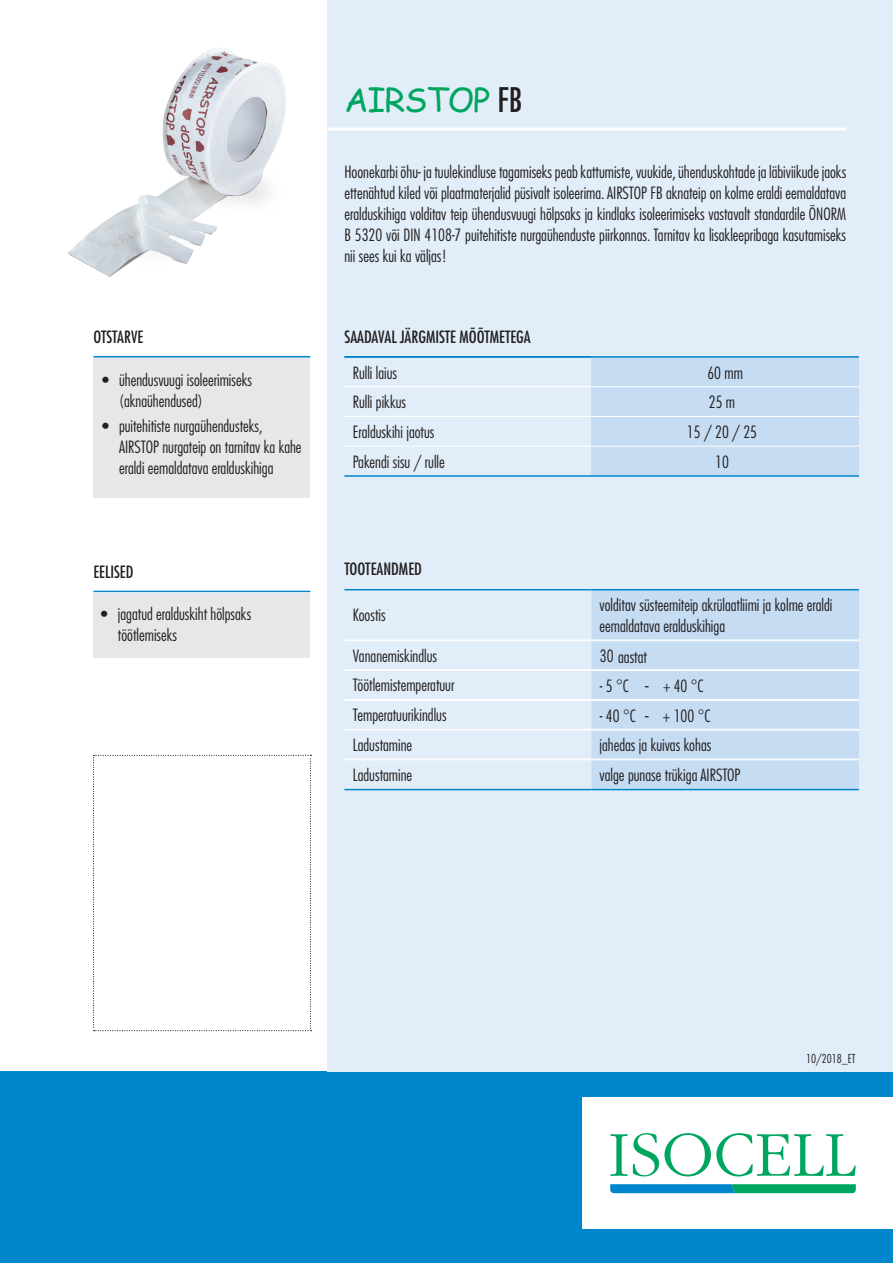
<style>
.page{position:relative;width:893px;height:1263px;background:#fff}
.page>*{position:absolute;margin:0;border:0;box-sizing:border-box;transform-origin:0 0}
.t1{font:33px "Comic Sans MS";letter-spacing:-.03em;color:#00a660}
.t2{font:300 condensed 16.5px/29.7px "Futura LT Pro";color:#231f20}
.t3{font:500 condensed 16.5px "Futura LT Pro";color:#231f20}
.t4{font:300 condensed 12px "Futura LT Pro";color:#231f20}
.s1{font-family:"Futura LT Pro";font-weight:500;font-stretch:condensed;color:#231f20}
</style>
<div class="page">
<div style="left:0;top:1071px;width:893px;height:192px;background:#0086cc"></div>
<div style="left:583px;top:1097px;width:310px;height:132px;background:#fff"></div>
<svg style="left:610px;top:1133px;width:246px;height:43px"></svg>
<svg style="left:610px;top:1184px;width:246px;height:9px"></svg>
<div style="left:327px;top:0;width:566px;height:1071px;background:#e1edf8"></div>
<hr style="left:327px;top:128px;width:519px;height:3px;background:#fff">
<svg style="left:93px;top:755px;width:218px;height:276px"></svg>
<div style="left:591px;top:358px;width:268px;height:117px;background:#c6dcf2"></div>
<hr style="left:344px;top:475px;width:247px;height:2px;background:#0086cc">
<hr style="left:591px;top:475px;width:268px;height:2px;background:#0086cc">
<hr style="left:591px;top:356px;width:268px;height:2px;background:#0086cc">
<hr style="left:591px;top:386px;width:268px;height:1px;background:#fff">
<hr style="left:591px;top:416px;width:268px;height:1px;background:#fff">
<hr style="left:344px;top:446px;width:247px;height:1px;background:#fff">
<hr style="left:591px;top:446px;width:268px;height:1px;background:#fff">
<div style="left:591px;top:590px;width:268px;height:199px;background:#c6dcf2"></div>
<hr style="left:344px;top:670px;width:247px;height:1px;background:#fff">
<hr style="left:591px;top:670px;width:268px;height:1px;background:#fff">
<hr style="left:344px;top:700px;width:247px;height:1px;background:#fff">
<hr style="left:591px;top:700px;width:268px;height:1px;background:#fff">
<hr style="left:344px;top:730px;width:247px;height:1px;background:#fff">
<hr style="left:344px;top:589px;width:247px;height:1px;background:#0086cc">
<hr style="left:591px;top:589px;width:268px;height:1px;background:#0086cc">
<hr style="left:591px;top:730px;width:268px;height:1px;background:#fff">
<hr style="left:344px;top:789px;width:247px;height:1px;background:#0086cc">
<hr style="left:591px;top:789px;width:268px;height:1px;background:#0086cc">
<img style="left:68px;top:48px;width:218px;height:229px">
<hr style="left:344px;top:386px;width:247px;height:1px;background:#fff">
<hr style="left:344px;top:416px;width:247px;height:1px;background:#fff">
<hr style="left:344px;top:356px;width:247px;height:2px;background:#0086cc">
<div style="left:94px;top:356px;width:216px;height:142px;background:#e6e7e9"></div>
<hr style="left:94px;top:356px;width:216px;height:1px;background:#0086cc">
<hr style="left:344px;top:640px;width:247px;height:1px;background:#fff">
<hr style="left:591px;top:640px;width:268px;height:1px;background:#fff">
<hr style="left:344px;top:669px;width:247px;height:1px;background:#fff">
<hr style="left:591px;top:669px;width:268px;height:1px;background:#fff">
<hr style="left:344px;top:699px;width:247px;height:1px;background:#fff">
<hr style="left:591px;top:699px;width:268px;height:1px;background:#fff">
<hr style="left:344px;top:729px;width:247px;height:1px;background:#fff">
<hr style="left:591px;top:729px;width:268px;height:1px;background:#fff">
<hr style="left:344px;top:759px;width:247px;height:1px;background:#fff">
<hr style="left:591px;top:759px;width:268px;height:1px;background:#fff">
<div style="left:93px;top:593px;width:217px;height:65px;background:#e6e7e9"></div>
<hr style="left:94px;top:591px;width:216px;height:1px;background:#0086cc">
<p class="t3" style="left:94px;top:326px;width:51px">OTSTARVE</p>
<p class="t2" style="left:119px;top:369px;width:134px;line-height:21px;text-indent:-17px">• ühendusvuugi isoleerimiseks (aknaühendused)</p>
<p class="t2" style="left:119px;top:415px;width:184px;line-height:21px;text-indent:-17px">• puitehitiste nurgaühendusteks,<br>AIRSTOP nurgateip on tarnitav ka kahe eraldi eemaldatava eralduskihiga</p>
<p class="t3" style="left:94px;top:560px;width:41px">EELISED</p>
<p class="t2" style="left:118px;top:604px;width:135px;line-height:21px;text-indent:-17px">• jagatud eralduskiht hõlpsaks töötlemiseks</p>
<h1 class="t1" style="left:344px;top:76px;width:180px">AIRSTOP <span class="s1">FB</span></h1>
<p class="t2" style="left:344px;top:162px;width:503px;line-height:21px;text-align:justify">Hoonekarbi õhu- ja tuulekindluse tagamiseks peab kattumiste, vuukide, ühenduskohtade ja läbiviikude jaoks ettenähtud kiled või plaatmaterjalid püsivalt isoleerima. AIRSTOP FB aknateip on kolme eraldi eemaldatava eralduskihiga volditav teip ühendusvuugi hõlpsaks ja kindlaks isoleerimiseks vastavalt standardile ÖNORM B 5320 või DIN 4108-7 puitehitiste nurgaühenduste piirkonnas. Tarnitav ka lisakleepribaga kasutamiseks nii sees kui ka väljas!</p>
<p class="t3" style="left:344px;top:325px;width:188px">SAADAVAL JÄRGMISTE MÕÕTMETEGA</p>
<p class="t2" style="left:353px;top:358px;width:93px">Rulli laius<br>Rulli pikkus<br>Eralduskihi jaotus<br>Pakendi sisu / rulle</p>
<p class="t3" style="left:344px;top:558px;width:79px">TOOTEANDMED</p>
<p class="t2" style="left:687px;top:358px;width:72px;text-align:center">60 mm<br>25 m<br>15 / 20 / 25<br>10</p>
<p class="t2" style="left:353px;top:600px;width:34px">Koostis</p>
<p class="t2" style="left:600px;top:594px;width:234px;line-height:21px">volditav süsteemiteip akrülaatliimi ja kolme eraldi eemaldatava eralduskihiga</p>
<p class="t2" style="left:353px;top:641px;width:103px">Vananemiskindlus<br>Töötlemistemperatuur<br>Temperatuurikindlus<br>Ladustamine</p>
<p class="t2" style="left:600px;top:642px;width:49px">30 aastat</p>
<p class="t2" style="left:600px;top:671px;width:105px">- 5 °C - + 40 °C</p>
<p class="t2" style="left:600px;top:701px;width:112px">- 40 °C - + 100 °C</p>
<p class="t2" style="left:600px;top:730px;width:113px">jahedas ja kuivas kohas</p>
<p class="t2" style="left:353px;top:760px;width:61px">Ladustamine</p>
<p class="t2" style="left:600px;top:760px;width:142px">valge punase trükiga AIRSTOP</p>
<p class="t4" style="left:806px;top:1051px;width:51px">10/2018_ET</p>
</div>
